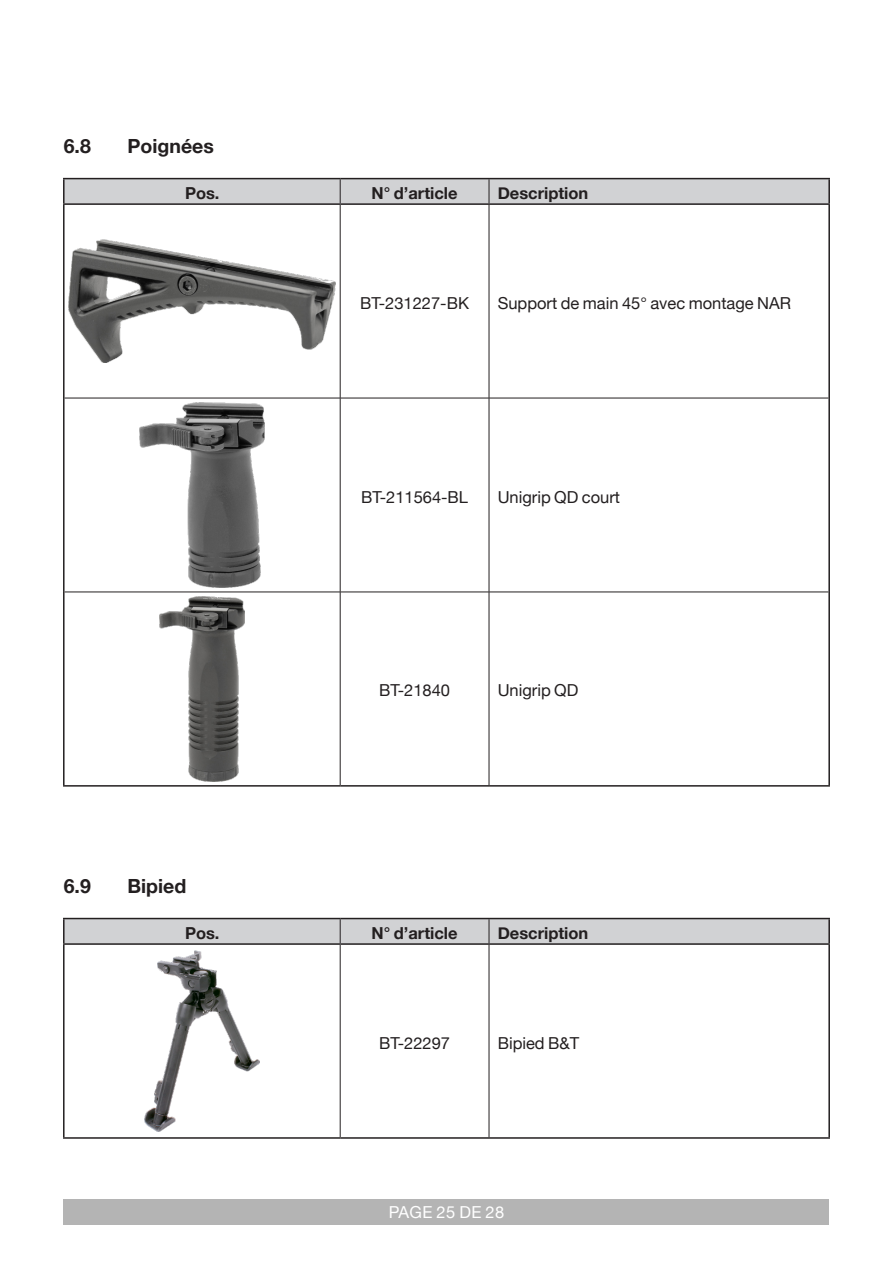
<style>
.page{position:relative;width:893px;height:1263px;background:#fff}
.page>*{position:absolute;margin:0;border:0;box-sizing:border-box;transform-origin:0 0}
.t1{font:700 19.5px "Helvetica Neue";color:#231f20}
.B_T_Tabelle_Fliesstext{font:16.5px "Helvetica Neue";color:#231f20}
.B_T_Tabelle_Fliesstext_zentriert{font:16.5px "Helvetica Neue";color:#231f20}
.B_T_Tabelle_Kopfzeile_zentiert{font:700 16.5px "Helvetica Neue";color:#231f20}
.B_T_Tabelle_Kopfzeile{font:700 16.5px "Helvetica Neue";color:#231f20}
.t2{font:16.5px "Helvetica Neue";letter-spacing:.02em;color:#fff}
</style>
<div class="page">
<div style="left:64px;top:1199px;width:765px;height:26px;background:#b4b4b4"></div>
<hr style="left:63px;top:205px;width:2px;height:193px;background:#231f20">
<hr style="left:828px;top:205px;width:2px;height:193px;background:#231f20">
<hr style="left:63px;top:398px;width:2px;height:194px;background:#231f20">
<hr style="left:828px;top:398px;width:2px;height:194px;background:#231f20">
<hr style="left:63px;top:592px;width:2px;height:193px;background:#231f20">
<hr style="left:828px;top:592px;width:2px;height:193px;background:#231f20">
<hr style="left:63px;top:785px;width:277px;height:2px;background:#231f20">
<hr style="left:340px;top:785px;width:149px;height:2px;background:#231f20">
<hr style="left:489px;top:785px;width:341px;height:2px;background:#231f20">
<hr style="left:340px;top:205px;width:1px;height:193px;background:#231f20">
<hr style="left:489px;top:205px;width:1px;height:193px;background:#231f20">
<hr style="left:65px;top:398px;width:275px;height:1px;background:#231f20">
<hr style="left:340px;top:398px;width:149px;height:1px;background:#231f20">
<hr style="left:340px;top:398px;width:1px;height:194px;background:#231f20">
<hr style="left:489px;top:398px;width:339px;height:1px;background:#231f20">
<hr style="left:489px;top:398px;width:1px;height:194px;background:#231f20">
<hr style="left:65px;top:592px;width:275px;height:1px;background:#231f20">
<hr style="left:340px;top:592px;width:149px;height:1px;background:#231f20">
<hr style="left:340px;top:592px;width:1px;height:193px;background:#231f20">
<hr style="left:489px;top:592px;width:339px;height:1px;background:#231f20">
<hr style="left:489px;top:592px;width:1px;height:193px;background:#231f20">
<hr style="left:63px;top:178px;width:277px;height:1px;background:#231f20">
<hr style="left:63px;top:179px;width:2px;height:24px;background:#231f20">
<hr style="left:340px;top:178px;width:149px;height:1px;background:#231f20">
<hr style="left:489px;top:178px;width:341px;height:1px;background:#231f20">
<hr style="left:63px;top:203px;width:277px;height:2px;background:#231f20">
<hr style="left:340px;top:203px;width:149px;height:2px;background:#231f20">
<hr style="left:489px;top:203px;width:341px;height:2px;background:#231f20">
<svg style="left:64px;top:179px;width:765px;height:25px"></svg>
<hr style="left:828px;top:179px;width:2px;height:24px;background:#231f20">
<img style="left:68px;top:239px;width:268px;height:124px">
<img style="left:140px;top:402px;width:124px;height:186px">
<img style="left:159px;top:596px;width:86px;height:186px">
<hr style="left:63px;top:945px;width:2px;height:192px;background:#231f20">
<hr style="left:828px;top:945px;width:2px;height:192px;background:#231f20">
<hr style="left:63px;top:1137px;width:277px;height:2px;background:#231f20">
<hr style="left:340px;top:1137px;width:149px;height:2px;background:#231f20">
<hr style="left:489px;top:1137px;width:341px;height:2px;background:#231f20">
<hr style="left:340px;top:945px;width:1px;height:192px;background:#231f20">
<hr style="left:489px;top:945px;width:1px;height:192px;background:#231f20">
<hr style="left:63px;top:918px;width:277px;height:1px;background:#231f20">
<hr style="left:63px;top:919px;width:2px;height:24px;background:#231f20">
<hr style="left:489px;top:918px;width:341px;height:1px;background:#231f20">
<hr style="left:63px;top:943px;width:277px;height:2px;background:#231f20">
<hr style="left:340px;top:943px;width:149px;height:2px;background:#231f20">
<hr style="left:489px;top:943px;width:341px;height:2px;background:#231f20">
<svg style="left:64px;top:918px;width:765px;height:26px"></svg>
<hr style="left:828px;top:919px;width:2px;height:24px;background:#231f20">
<img style="left:145px;top:950px;width:114px;height:182px">
<p class="t1" style="left:64px;top:134px;width:29px">6.8</p>
<p class="t1" style="left:128px;top:134px;width:88px">Poignées</p>
<p class="B_T_Tabelle_Kopfzeile_zentiert" style="left:185px;top:183px;width:36px">Pos.</p>
<p class="B_T_Tabelle_Kopfzeile_zentiert" style="left:372px;top:183px;width:88px">N° d’article</p>
<p class="B_T_Tabelle_Kopfzeile" style="left:498px;top:183px;width:92px">Description</p>
<p class="B_T_Tabelle_Fliesstext_zentriert" style="left:360px;top:293px;width:110px">BT-231227-BK</p>
<p class="B_T_Tabelle_Fliesstext" style="left:498px;top:293px;width:295px">Support de main 45° avec montage NAR</p>
<p class="B_T_Tabelle_Fliesstext_zentriert" style="left:361px;top:487px;width:109px">BT-211564-BL</p>
<p class="B_T_Tabelle_Fliesstext" style="left:498px;top:487px;width:124px">Unigrip QD court</p>
<p class="t1" style="left:64px;top:874px;width:29px">6.9</p>
<p class="t1" style="left:128px;top:874px;width:60px">Bipied</p>
<p class="B_T_Tabelle_Fliesstext_zentriert" style="left:379px;top:681px;width:72px">BT-21840</p>
<p class="B_T_Tabelle_Fliesstext" style="left:498px;top:681px;width:82px">Unigrip QD</p>
<p class="B_T_Tabelle_Kopfzeile_zentiert" style="left:185px;top:923px;width:36px">Pos.</p>
<p class="B_T_Tabelle_Kopfzeile_zentiert" style="left:372px;top:923px;width:88px">N° d’article</p>
<p class="B_T_Tabelle_Kopfzeile" style="left:498px;top:923px;width:92px">Description</p>
<p class="B_T_Tabelle_Fliesstext_zentriert" style="left:379px;top:1033px;width:72px">BT-22297</p>
<p class="B_T_Tabelle_Fliesstext" style="left:498px;top:1033px;width:83px">Bipied B&amp;T</p>
<p class="t2" style="left:389px;top:1202px;width:117px">PAGE 25 DE 28</p>
</div>
